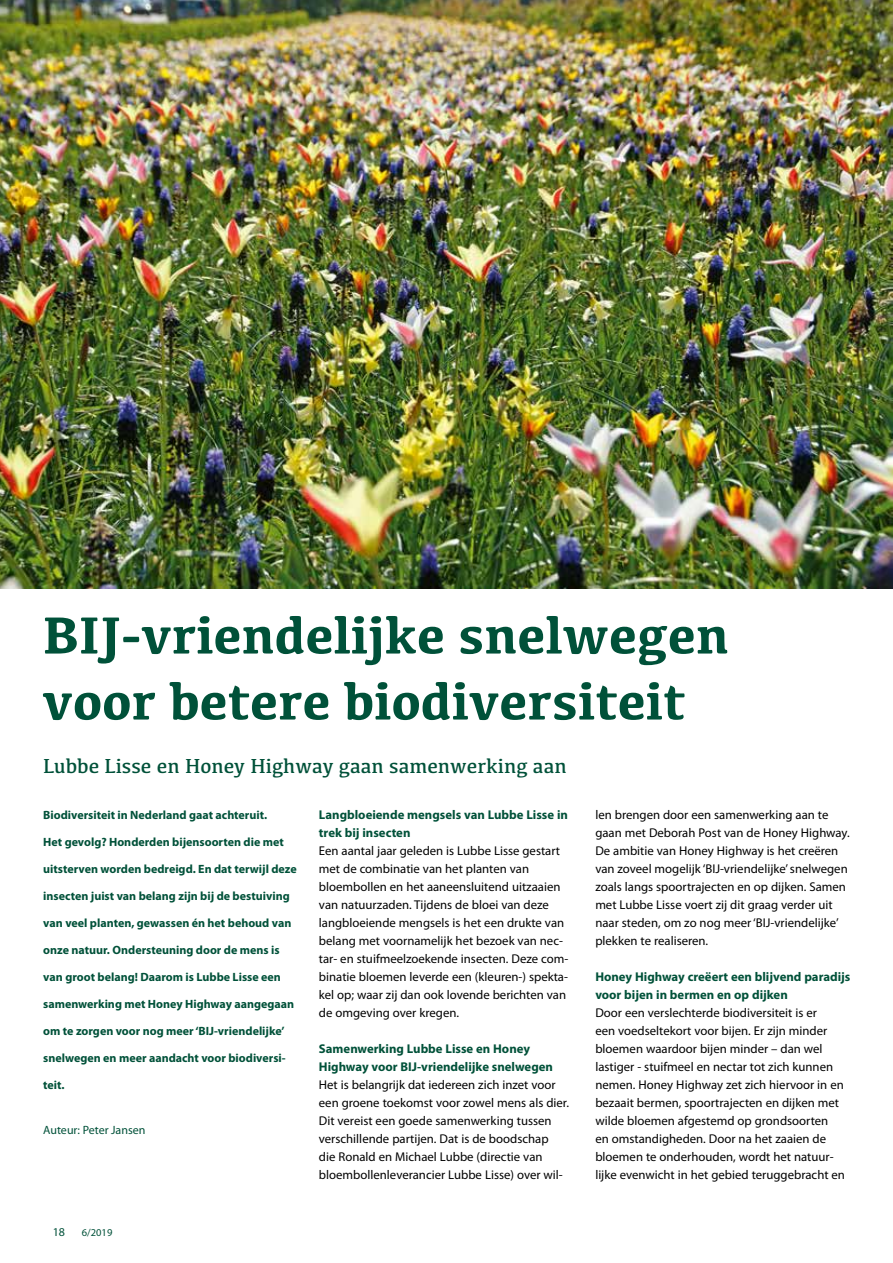
<style>
.page{position:relative;width:893px;height:1263px;background:#fff}
.page>*{position:absolute;margin:0;border:0;box-sizing:border-box;transform-origin:0 0}
.t1{font:700 54px/66px "Kefa";color:#005139}
.t2{font:21px "Kefa";color:#005139}
.t3{font:12.75px/18px "Myriad Pro";color:#000}
.t4{font:700 12.75px/18px "Myriad Pro";color:#005139}
.t5{font:700 12px "Myriad Pro";color:#005139}
.t6{font:12px "Myriad Pro";color:#005139}
.t7{font:10.5px "Myriad Pro";color:#005139}
</style>
<div class="page">
<img style="left:0;top:0;width:893px;height:589px">
<h1 class="t1" style="left:43px;top:599px;width:688px">BIJ-vriendelijke snelwegen voor betere biodiversiteit</h1>
<h2 class="t2" style="left:43px;top:753px;width:525px">Lubbe Lisse en Honey Highway gaan samenwerking aan</h2>
<p class="t5" style="left:43px;top:807px;width:225px">Biodiversiteit in Nederland gaat achteruit.</p>
<p class="t5" style="left:43px;top:834px;width:242px">Het gevolg? Honderden bijensoorten die met</p>
<p class="t5" style="left:43px;top:861px;width:255px">uitsterven worden bedreigd. En dat terwijl deze</p>
<p class="t5" style="left:43px;top:888px;width:248px">insecten juist van belang zijn bij de bestuiving</p>
<p class="t5" style="left:43px;top:915px;width:250px">van veel planten, gewassen én het behoud van</p>
<p class="t5" style="left:43px;top:942px;width:238px">onze natuur. Ondersteuning door de mens is</p>
<p class="t5" style="left:43px;top:969px;width:239px">van groot belang! Daarom is Lubbe Lisse een</p>
<p class="t5" style="left:43px;top:996px;width:252px">samenwerking met Honey Highway aangegaan</p>
<p class="t5" style="left:43px;top:1023px;width:243px">om te zorgen voor nog meer ‘BIJ-vriendelijke’</p>
<p class="t5" style="left:43px;top:1050px;width:244px">snelwegen en meer aandacht voor biodiversi-</p>
<p class="t5" style="left:43px;top:1077px;width:23px">teit.</p>
<p class="t6" style="left:43px;top:1123px;width:104px">Auteur: Peter Jansen</p>
<p class="t4" style="left:319px;top:805px;width:251px">Langbloeiende mengsels van Lubbe Lisse in trek bij insecten</p>
<p class="t3" style="left:319px;top:842px;width:251px">Een aantal jaar geleden is Lubbe Lisse gestart met de combinatie van het planten van bloembollen en het aaneensluitend uitzaaien van natuurzaden. Tijdens de bloei van deze langbloeiende mengsels is het een drukte van belang met voornamelijk het bezoek van nec&shy;tar- en stuifmeelzoekende insecten. Deze com&shy;binatie bloemen leverde een (kleuren-) spekta&shy;kel op; waar zij dan ook lovende berichten van de omgeving over kregen.</p>
<p class="t4" style="left:319px;top:1039px;width:236px">Samenwerking Lubbe Lisse en Honey<br>Highway voor BIJ-vriendelijke snelwegen</p>
<p class="t3" style="left:319px;top:1076px;width:252px">Het is belangrijk dat iedereen zich inzet voor een groene toekomst voor zowel mens als dier.<br>Dit vereist een goede samenwerking tussen verschillende partijen. Dat is de boodschap<br>die Ronald en Michael Lubbe (directie van bloembollenleverancier Lubbe Lisse) over wil-</p>
<p class="t6" style="left:53px;top:1224px;width:14px">18</p>
<p class="t7" style="left:82px;top:1226px;width:32px">6/2019</p>
<p class="t3" style="left:595px;top:806px;width:256px">len brengen door een samenwerking aan te gaan met Deborah Post van de Honey Highway.<br>De ambitie van Honey Highway is het creëren van zoveel mogelijk ‘BIJ-vriendelijke’ snelwegen zoals langs spoortrajecten en op dijken. Samen met Lubbe Lisse voert zij dit graag verder uit naar steden, om zo nog meer ‘BIJ-vriendelijke’ plekken te realiseren.</p>
<p class="t4" style="left:595px;top:967px;width:257px">Honey Highway creëert een blijvend paradijs voor bijen in bermen en op dijken</p>
<p class="t3" style="left:595px;top:1004px;width:251px">Door een verslechterde biodiversiteit is er<br>een voedseltekort voor bijen. Er zijn minder bloemen waardoor bijen minder – dan wel lastiger - stuifmeel en nectar tot zich kunnen nemen. Honey Highway zet zich hiervoor in en bezaait bermen, spoortrajecten en dijken met wilde bloemen afgestemd op grondsoorten<br>en omstandigheden. Door na het zaaien de bloemen te onderhouden, wordt het natuur&shy;lijke evenwicht in het gebied teruggebracht en</p>
</div>
